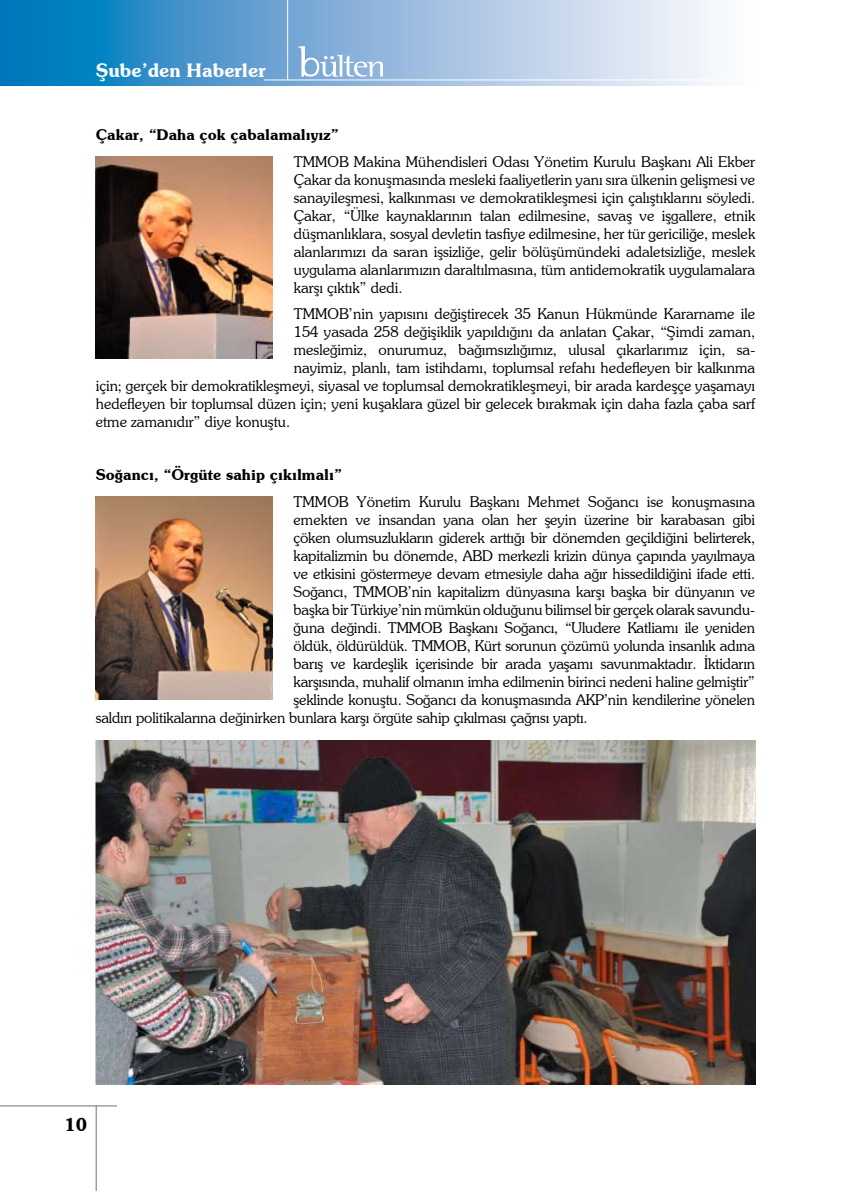
<style>
.page{position:relative;width:851px;height:1191px;background:#fff}
.page>*{position:absolute;margin:0;border:0;box-sizing:border-box;transform-origin:0 0}
.t1{font:600 18.75px "Souvenir IT Cby BT";color:#fff}
.t2{font:600 18px "Souvenir IT Cby BT";color:#000}
.t3{font:300 15px/18px "Souvenir IT Cby BT";letter-spacing:-.01em;color:#000;text-align:justify}
.t4{font:600 15px "Souvenir IT Cby BT";color:#000}
</style>
<div class="page">
<svg style="left:0;top:0;width:714px;height:85px;background:#7eb2da"></svg>
<img style="left:96px;top:156px;width:176px;height:203px">
<img style="left:96px;top:740px;width:659px;height:344px">
<img style="left:96px;top:497px;width:176px;height:202px">
<hr style="left:0;top:1105px;width:117px;height:1px;background:#707173">
<hr style="left:96px;top:1106px;width:1px;height:85px;background:#707173">
<hr style="left:264px;top:79px;width:491px;height:1px;background:#fff">
<hr style="left:287px;top:0;width:1px;height:80px;background:#fff">
<svg style="left:298px;top:46px;width:85px;height:31px"></svg>
<p class="t1" style="left:96px;top:58px;width:171px">Şube’den Haberler</p>
<p class="t4" style="left:96px;top:125px;width:244px">Çakar, “Daha çok çabalamalıyız”</p>
<p class="t3" style="left:294px;top:152px;width:463px">TMMOB Makina Mühendisleri Odası Yönetim Kurulu Başkanı Ali Ekber Çakar da konuşmasında mesleki faaliyetlerin yanı sıra ülkenin gelişmesi ve sanayileşmesi, kalkınması ve demokratikleşmesi için çalıştıklarını söyledi.<br>Çakar, “Ülke kaynaklarının talan edilmesine, savaş ve işgallere, etnik düşmanlıklara, sosyal devletin tasfiye edilmesine, her tür gericiliğe, meslek alanlarımızı da saran işsizliğe, gelir bölüşümündeki adaletsizliğe, meslek uygulama alanlarımızın daraltılmasına, tüm antidemokratik uygulamalara karşı çıktık” dedi.</p>
<p class="t3" style="left:294px;top:305px;width:463px">TMMOB’nin yapısını değiştirecek 35 Kanun Hükmünde Kararname ile</p>
<p class="t3" style="left:294px;top:323px;width:463px">154 yasada 258 değişiklik yapıldığını da anlatan Çakar, “Şimdi zaman,</p>
<p class="t3" style="left:294px;top:341px;width:461px">mesleğimiz, onurumuz, bağımsızlığımız, ulusal çıkarlarımız için, sa-</p>
<p class="t3" style="left:294px;top:359px;width:463px">nayimiz, planlı, tam istihdamı, toplumsal refahı hedefleyen bir kalkınma</p>
<p class="t3" style="left:96px;top:377px;width:661px">için; gerçek bir demokratikleşmeyi, siyasal ve toplumsal demokratikleşmeyi, bir arada kardeşçe yaşamayı</p>
<p class="t3" style="left:96px;top:395px;width:661px">hedefleyen bir toplumsal düzen için; yeni kuşaklara güzel bir gelecek bırakmak için daha fazla çaba sarf</p>
<p class="t3" style="left:96px;top:413px;width:196px">etme zamanıdır” diye konuştu.</p>
<p class="t4" style="left:96px;top:465px;width:248px">Soğancı, “Örgüte sahip çıkılmalı”</p>
<p class="t3" style="left:293px;top:492px;width:463px">TMMOB Yönetim Kurulu Başkanı Mehmet Soğancı ise konuşmasına</p>
<p class="t3" style="left:293px;top:510px;width:463px">emekten ve insandan yana olan her şeyin üzerine bir karabasan gibi</p>
<p class="t3" style="left:293px;top:528px;width:463px">çöken olumsuzlukların giderek arttığı bir dönemden geçildiğini belirterek,</p>
<p class="t3" style="left:293px;top:546px;width:463px">kapitalizmin bu dönemde, ABD merkezli krizin dünya çapında yayılmaya</p>
<p class="t3" style="left:293px;top:564px;width:463px">ve etkisini göstermeye devam etmesiyle daha ağır hissedildiğini ifade etti.</p>
<p class="t3" style="left:293px;top:582px;width:463px">Soğancı, TMMOB’nin kapitalizm dünyasına karşı başka bir dünyanın ve</p>
<p class="t3" style="left:293px;top:600px;width:462px">başka bir Türkiye’nin mümkün olduğunu bilimsel bir gerçek olarak savundu-</p>
<p class="t3" style="left:293px;top:618px;width:463px">ğuna değindi. TMMOB Başkanı Soğancı, “Uludere Katliamı ile yeniden</p>
<p class="t3" style="left:293px;top:636px;width:463px">öldük, öldürüldük. TMMOB, Kürt sorunun çözümü yolunda insanlık adına</p>
<p class="t3" style="left:293px;top:654px;width:463px">barış ve kardeşlik içerisinde bir arada yaşamı savunmaktadır. İktidarın</p>
<p class="t3" style="left:293px;top:672px;width:463px">karşısında, muhalif olmanın imha edilmenin birinci nedeni haline gelmiştir”</p>
<p class="t3" style="left:293px;top:690px;width:463px">şeklinde konuştu. Soğancı da konuşmasında AKP’nin kendilerine yönelen</p>
<p class="t3" style="left:96px;top:708px;width:493px">saldırı politikalarına değinirken bunlara karşı örgüte sahip çıkılması çağrısı yaptı.</p>
<p class="t2" style="left:64px;top:1113px;width:24px">10</p>
</div>
